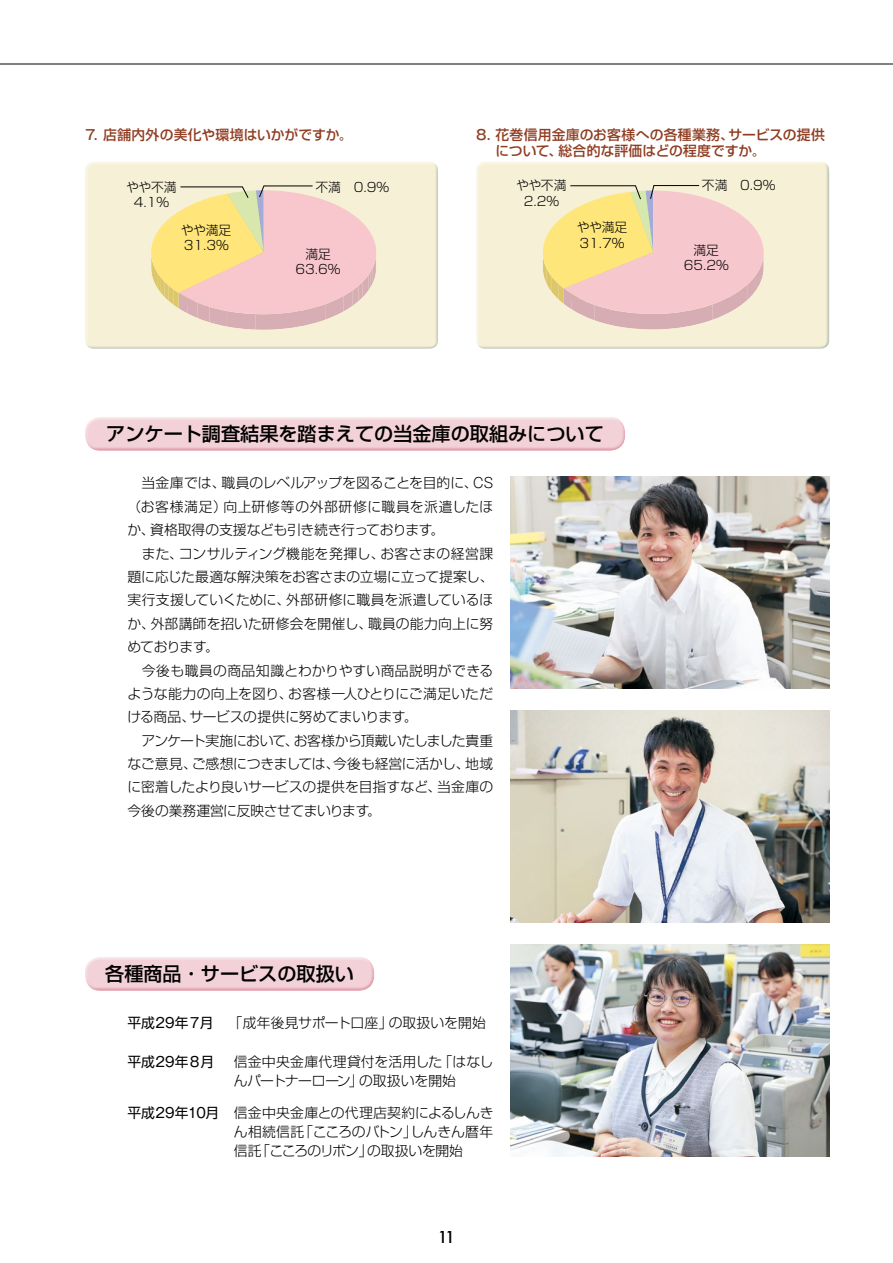
<style>
.page{position:relative;width:893px;height:1263px;background:#fff}
.page>*{position:absolute;margin:0;border:0;box-sizing:border-box;transform-origin:0 0}
.t1{font:500 19.2px "Shin Go Pr 6";color:#000}
.t2{font:500 15.9px "Futura";color:#000}
.t3{font:300 13.8px/23.4px "Shin Go Pr 6";letter-spacing:-.005em;color:#000}
.t4{font:500 13.8px/15.9px "Shin Go Pr 6";letter-spacing:.01em;color:#903d22}
.t5{font:13.8px "Shin Go Pr 6";color:#000}
.t6{font:300 12.75px/15.3px "Shin Go Pr 6";color:#000;text-align:center}
.s1{font-family:"Gothic MB101 Pr 6"}
.s2{font-weight:400}
.s3{font-family:"Gothic MB101 Pr 6";font-weight:400}
</style>
<div class="page">
<div style="left:84px;top:415px;width:542px;height:30px;background:#fff;opacity:.75"></div>
<svg style="left:84px;top:421px;width:542px;height:30px;background:#f1cdd5"></svg>
<div style="left:84px;top:955px;width:291px;height:30px;background:#fff;opacity:.75"></div>
<svg style="left:84px;top:961px;width:291px;height:30px;background:#f1ced5"></svg>
<div style="left:85px;top:162px;width:353px;height:188px;background:#f6f1d6"></div>
<div style="left:476px;top:162px;width:354px;height:188px;background:#f6f1d6"></div>
<svg style="left:151px;top:185px;width:225px;height:145px"></svg>
<svg style="left:543px;top:185px;width:221px;height:144px"></svg>
<img style="left:510px;top:944px;width:319px;height:213px">
<img style="left:510px;top:476px;width:319px;height:213px">
<img style="left:510px;top:710px;width:319px;height:213px">
<hr style="left:0;top:64px;width:893px;height:1px;background:#000">
<p class="t4" style="left:85px;top:126px;width:269px"><span class="s1">7．</span>店舗内外の美化や環境はいかがですか<span class="s1">。</span></p>
<p class="t4" style="left:496px;top:126px;width:331px;text-indent:-19px"><span class="s1">8．</span>花巻信用金庫のお客様への各種業務<span class="s1">、</span>サービスの提供について<span class="s1">、</span>総合的な評価はどの程度ですか<span class="s1">。</span></p>
<p class="t6" style="left:126px;top:178px;width:52px">やや不満<br>4.1%</p>
<p class="t6" style="left:315px;top:178px;width:75px">不満　0.9%</p>
<p class="t6" style="left:181px;top:222px;width:52px;text-align:left">やや満足<br>31.3%</p>
<p class="t6" style="left:296px;top:245px;width:47px">満足<br>63.6%</p>
<p class="t6" style="left:516px;top:177px;width:52px">やや不満<br>2.2%</p>
<p class="t6" style="left:702px;top:177px;width:75px">不満　0.9%</p>
<p class="t6" style="left:577px;top:219px;width:52px;text-align:left">やや満足<br>31.7%</p>
<p class="t6" style="left:684px;top:241px;width:47px">満足<br>65.2%</p>
<h1 class="t1" style="left:106px;top:418px;width:499px">アンケート調査結果を踏まえての当金庫の取組みについて</h1>
<p class="t3" style="left:128px;top:470px;width:367px">　当金庫では<span class="s1">、</span>職員のレベルアップを図ることを目的に<span class="s1">、CS（</span>お客様満足<span class="s1">）</span>向上研修等の外部研修に職員を派遣したほか<span class="s1">、</span>資格取得の支援なども引き続き行っております<span class="s1">。<br></span>　また<span class="s1">、</span>コンサルティング機能を発揮し<span class="s1">、</span>お客さまの経営課題に応じた最適な解決策をお客さまの立場に立って提案し<span class="s1">、</span>実行支援していくために<span class="s1">、</span>外部研修に職員を派遣しているほか<span class="s1">、</span>外部講師を招いた研修会を開催し<span class="s1">、</span>職員の能力向上に努めております<span class="s1">。<br></span>　今後も職員の商品知識とわかりやすい商品説明ができるような能力の向上を図り<span class="s1">、</span>お客様一人ひとりにご満足いただける商品<span class="s1">、</span>サービスの提供に努めてまいります<span class="s1">。<br></span>　アンケート実施において<span class="s1">、</span>お客様から頂戴いたしました貴重なご意見<span class="s1">、</span>ご感想につきましては<span class="s1">、</span>今後も経営に活かし<span class="s1">、</span>地域に密着したより良いサービスの提供を目指すなど<span class="s1">、</span>当金庫の今後の業務運営に反映させてまいります<span class="s1">。</span></p>
<h1 class="t1" style="left:105px;top:958px;width:250px">各種商品<span class="s1">・</span>サービスの取扱い</h1>
<p class="t3" style="left:128px;top:1010px;width:360px"><span class="s2">平成</span><span class="s3">29</span><span class="s2">年</span><span class="s3">７</span><span class="s2">月</span> <span class="s1">「</span>成年後見サポート口座<span class="s1">」</span>の取扱いを開始</p>
<p class="t5" style="left:128px;top:1050px;width:88px">平成<span class="s1">29</span>年<span class="s1">８</span>月</p>
<p class="t3" style="left:234px;top:1051px;width:261px;line-height:19.2px">信金中央金庫代理貸付を活用した<span class="s1">「</span>はなしんパートナーローン<span class="s1">」</span>の取扱いを開始</p>
<p class="t3" style="left:234px;top:1102px;width:261px;line-height:19.2px;text-align:justify;text-indent:-106px"><span class="s2">平成</span><span class="s3">29</span><span class="s2">年</span><span class="s3">10</span><span class="s2">月</span> 信金中央金庫との代理店契約によるしんきん相続信託<span class="s1">「</span>こころのバトン<span class="s1">」</span>しんきん暦年信託<span class="s1">「</span>こころのリボン<span class="s1">」</span>の取扱いを開始</p>
<p class="t2" style="left:438px;top:1226px;width:19px">11</p>
</div>
